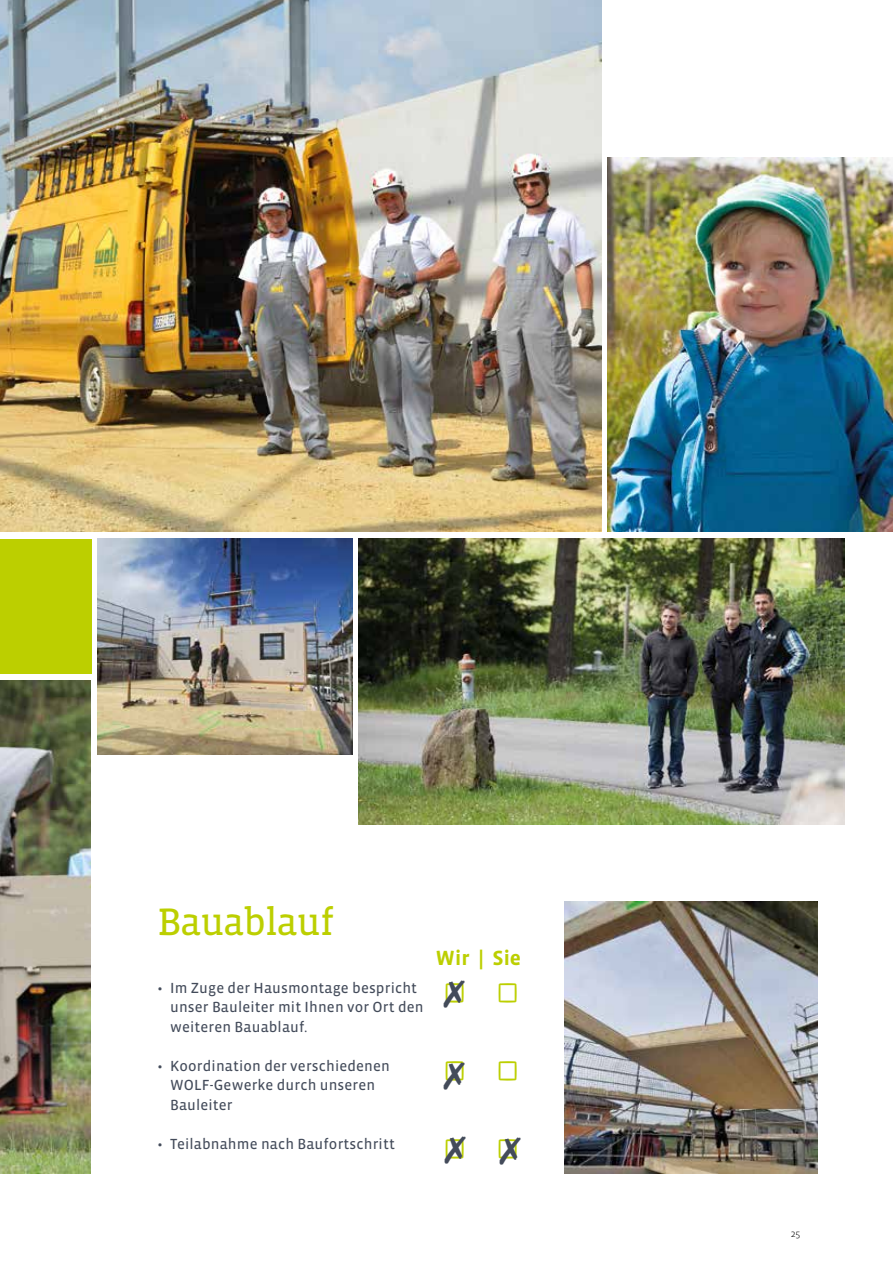
<style>
.page{position:relative;width:893px;height:1263px;background:#fff}
.page>*{position:absolute;margin:0;border:0;box-sizing:border-box;transform-origin:0 0}
.t1{font:39px "Vista Slab OT";letter-spacing:-.02em;color:#bccf00}
.t2{font:300 39px/78px "Vista Slab OT";color:#bccf00;text-align:justify}
.t3{font:700 21px "Vista Sans";color:#bccf00}
.t4{font:15px/19.5px "Vista Sans Reg";letter-spacing:.01em;color:#434b5a}
.t5{font:300 9.75px "Vista Sans";color:#000}
</style>
<div class="page">
<img style="left:0;top:681px;width:91px;height:492px">
<img style="left:0;top:0;width:601px;height:532px">
<img style="left:359px;top:538px;width:485px;height:287px">
<img style="left:607px;top:157px;width:286px;height:375px">
<img style="left:97px;top:538px;width:255px;height:217px">
<img style="left:564px;top:902px;width:254px;height:272px">
<div style="left:0;top:539px;width:91px;height:135px;background:#bccf00"></div>
<h1 class="t1" style="left:157px;top:902px;width:179px">Bauablauf</h1>
<p class="t4" style="left:170px;top:978px;width:255px;text-indent:-13px">• Im Zuge der Hausmontage bespricht unser Bauleiter mit Ihnen vor Ort den weiteren Bauablauf.</p>
<p class="t4" style="left:170px;top:1056px;width:221px;text-indent:-13px">• Koordination der verschiedenen<br>WOLF-Gewerke durch unseren<br>Bauleiter</p>
<p class="t4" style="left:157px;top:1134px;width:239px">• Teilabnahme nach Baufortschritt</p>
<h2 class="t3" style="left:435px;top:947px;width:87px">Wir | Sie</h2>
<h1 class="t2" style="left:442px;top:954px;width:81px">L L L L L L</h1>
<p class="t5" style="left:791px;top:1229px;width:11px">25</p>
</div>
